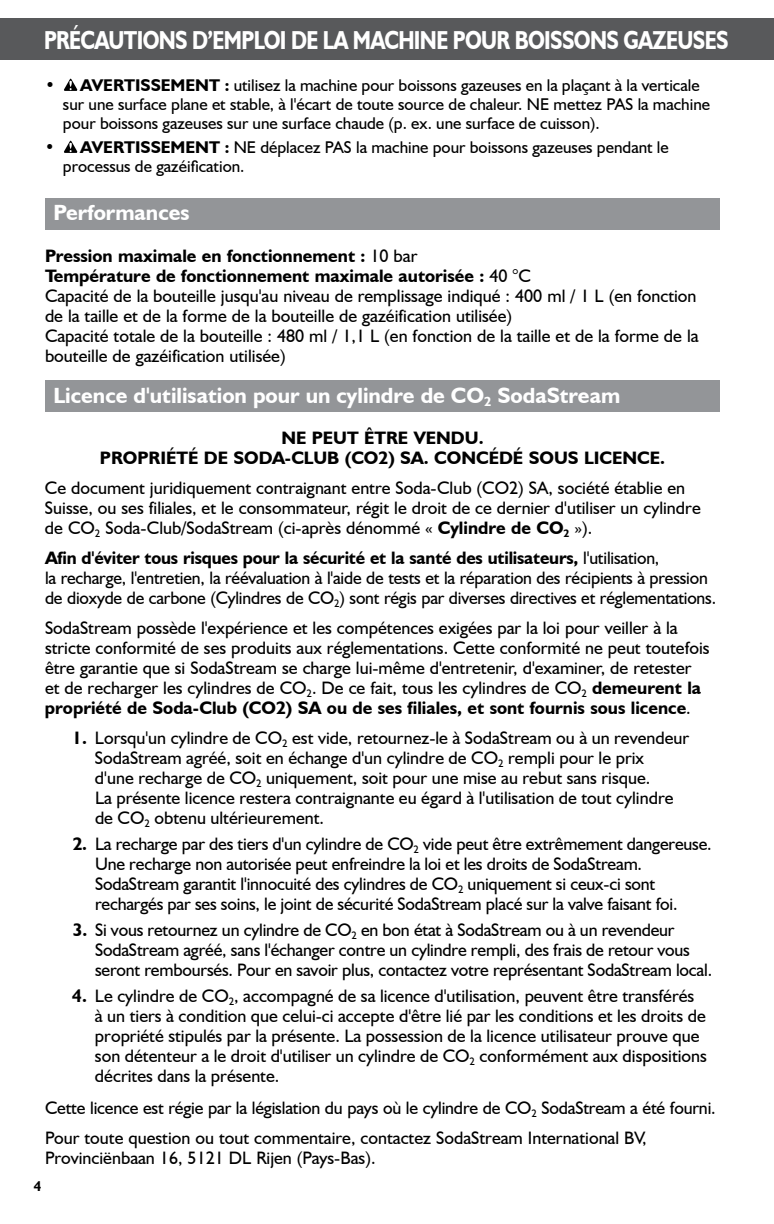
<style>
.page{position:relative;width:774px;height:1224px;background:#fff}
.page>*{position:absolute;margin:0;border:0;box-sizing:border-box;transform-origin:0 0}
.t1{font:700 26px "Humanist 521 BT";letter-spacing:-.03em;color:#fff;scale:.8 1}
.t2{font:700 22px "Humanist 521 BT";color:#fff}
.t3{font:18px/20px "Humanist 521 BT";color:#000}
.t4{font:700 18px "Humanist 521 BT";color:#000}
.t5{font:17px/19px "Humanist 521 BT";color:#000}
.t6{font:700 17px "Humanist 521 BT";color:#000}
.t7{font:700 14px "Humanist 521 BT";color:#000}
.s1{font-weight:700}
</style>
<div class="page">
<div style="left:0;top:18px;width:774px;height:42px;background:#58595b"></div>
<div style="left:45px;top:198px;width:675px;height:32px;background:#939598"></div>
<div style="left:45px;top:380px;width:675px;height:32px;background:#939598"></div>
<svg style="left:64px;top:79px;width:13px;height:12px"></svg>
<svg style="left:64px;top:141px;width:13px;height:12px"></svg>
<h1 class="t1" style="left:44px;top:24px;width:857px">Précautions d’emploi de la machine pour boissons gazeuses</h1>
<p class="t5" style="left:63px;top:75px;width:649px;text-indent:162px"><span class="s1">:</span> utilisez la machine pour boissons gazeuses en la plaçant à la verticale sur une surface plane et stable, à l'écart de toute source de chaleur. NE mettez PAS la machine pour boissons gazeuses sur une surface chaude (p. ex. une surface de cuisson).</p>
<p class="t6" style="left:45px;top:137px;width:69px">• AVERTISSE</p>
<p class="t6" style="left:171px;top:137px;width:25px">MENT</p>
<p class="t6" style="left:45px;top:75px;width:69px">• AVERTISSE</p>
<p class="t6" style="left:171px;top:75px;width:25px">MENT</p>
<p class="t5" style="left:63px;top:137px;width:607px;text-indent:162px"><span class="s1">:</span> NE déplacez PAS la machine pour boissons gazeuses pendant le processus de gazéification.</p>
<p class="t2" style="left:53px;top:199px;width:138px">Performances</p>
<p class="t3" style="left:45px;top:245px;width:655px"><span class="s1">Pression maximale en fonctionnement :</span> 10 bar<br><span class="s1">Température de fonctionnement maximale autorisée :</span> 40 °C<br>Capacité de la bouteille jusqu'au niveau de remplissage indiqué : 400 ml / 1 L (en fonction de la taille et de la forme de la bouteille de gazéification utilisée)<br>Capacité totale de la bouteille : 480 ml / 1,1 L (en fonction de la taille et de la forme de la bouteille de gazéification utilisée)</p>
<p class="t2" style="left:53px;top:381px;width:568px">Licence d'utilisation pour un cylindre de CO<sub>2</sub> SodaStream</p>
<p class="t4" style="left:281px;top:427px;width:43px">NE PEUT</p>
<p class="t4" style="left:364px;top:427px;width:23px">ÊTRE</p>
<p class="t4" style="left:414px;top:427px;width:26px">VENDU</p>
<p class="t4" style="left:479px;top:427px;width:6px">.</p>
<p class="t4" style="left:100px;top:447px;width:12px">PROPRIÉTÉ</p>
<p class="t4" style="left:204px;top:447px;width:44px">DE SODA</p>
<p class="t4" style="left:285px;top:447px;width:20px">-CLUB</p>
<p class="t4" style="left:345px;top:447px;width:103px">(CO 2) SA. CONCÉDÉ</p>
<p class="t4" style="left:529px;top:447px;width:14px">SOUS</p>
<p class="t4" style="left:584px;top:447px;width:12px">LICENCE</p>
<p class="t4" style="left:660px;top:447px;width:6px">.</p>
<p class="t3" style="left:45px;top:478px;width:657px">Ce document juridiquement contraignant entre Soda-Club (CO2) SA, société établie en<br>Suisse, ou ses filiales, et le consommateur, régit le droit de ce dernier d'utiliser un cylindre de CO<sub>2</sub> Soda-Club/SodaStream (ci-après dénommé « <span class="s1">Cylindre de CO</span><sub>2</sub> »).</p>
<p class="t3" style="left:45px;top:548px;width:670px"><span class="s1">Afin d'éviter tous risques pour la sécurité et la santé des utilisateurs,</span> l'utilisation,<br>la recharge, l'entretien, la réévaluation à l'aide de tests et la réparation des récipients à pression de dioxyde de carbone (Cylindres de CO<sub>2</sub>) sont régis par diverses directives et réglementations.</p>
<p class="t3" style="left:45px;top:618px;width:666px">SodaStream possède l'expérience et les compétences exigées par la loi pour veiller à la stricte conformité de ses produits aux réglementations. Cette conformité ne peut toutefois être garantie que si SodaStream se charge lui-même d'entretenir, d'examiner, de retester et de recharger les cylindres de CO<sub>2</sub>. De ce fait, tous les cylindres de CO<sub>2</sub> <span class="s1">demeurent la propriété de Soda-Club (CO2) SA ou de ses filiales, et sont fournis sous licence</span>.</p>
<p class="t3" style="left:95px;top:728px;width:596px;text-indent:-23px"><span class="s1">1.</span> Lorsqu'un cylindre de CO<sub>2</sub> est vide, retournez-le à SodaStream ou à un revendeur SodaStream agréé, soit en échange d'un cylindre de CO<sub>2</sub> rempli pour le prix<br>d'une recharge de CO<sub>2</sub> uniquement, soit pour une mise au rebut sans risque.<br>La présente licence restera contraignante eu égard à l'utilisation de tout cylindre de CO<sub>2</sub> obtenu ultérieurement.</p>
<p class="t3" style="left:95px;top:834px;width:618px;text-indent:-22px"><span class="s1">2.</span> La recharge par des tiers d'un cylindre de CO<sub>2</sub> vide peut être extrêmement dangereuse.<br>Une recharge non autorisée peut enfreindre la loi et les droits de SodaStream.<br>SodaStream garantit l'innocuité des cylindres de CO<sub>2</sub> uniquement si ceux-ci sont rechargés par ses soins, le joint de sécurité SodaStream placé sur la valve faisant foi.</p>
<p class="t3" style="left:95px;top:920px;width:619px;text-indent:-22px"><span class="s1">3.</span> Si vous retournez un cylindre de CO<sub>2</sub> en bon état à SodaStream ou à un revendeur<br>SodaStream agréé, sans l'échanger contre un cylindre rempli, des frais de retour vous seront remboursés. Pour en savoir plus, contactez votre représentant SodaStream local.</p>
<p class="t3" style="left:95px;top:986px;width:613px;text-indent:-23px"><span class="s1">4.</span> Le cylindre de CO<sub>2</sub>, accompagné de sa licence d'utilisation, peuvent être transférés<br>à un tiers à condition que celui-ci accepte d'être lié par les conditions et les droits de propriété stipulés par la présente. La possession de la licence utilisateur prouve que son détenteur a le droit d'utiliser un cylindre de CO<sub>2</sub> conformément aux dispositions décrites dans la présente.</p>
<p class="t3" style="left:45px;top:1093px;width:670px;line-height:30px">Cette licence est régie par la législation du pays où le cylindre de CO<sub>2</sub> SodaStream a été fourni.<br>Pour toute question ou tout commentaire, contactez SodaStream International BV,</p>
<p class="t3" style="left:45px;top:1148px;width:332px">Provinciënbaan 16, 5121 DL Rijen (Pays-Bas).</p>
<p class="t7" style="left:34px;top:1178px;width:9px">4</p>
</div>
